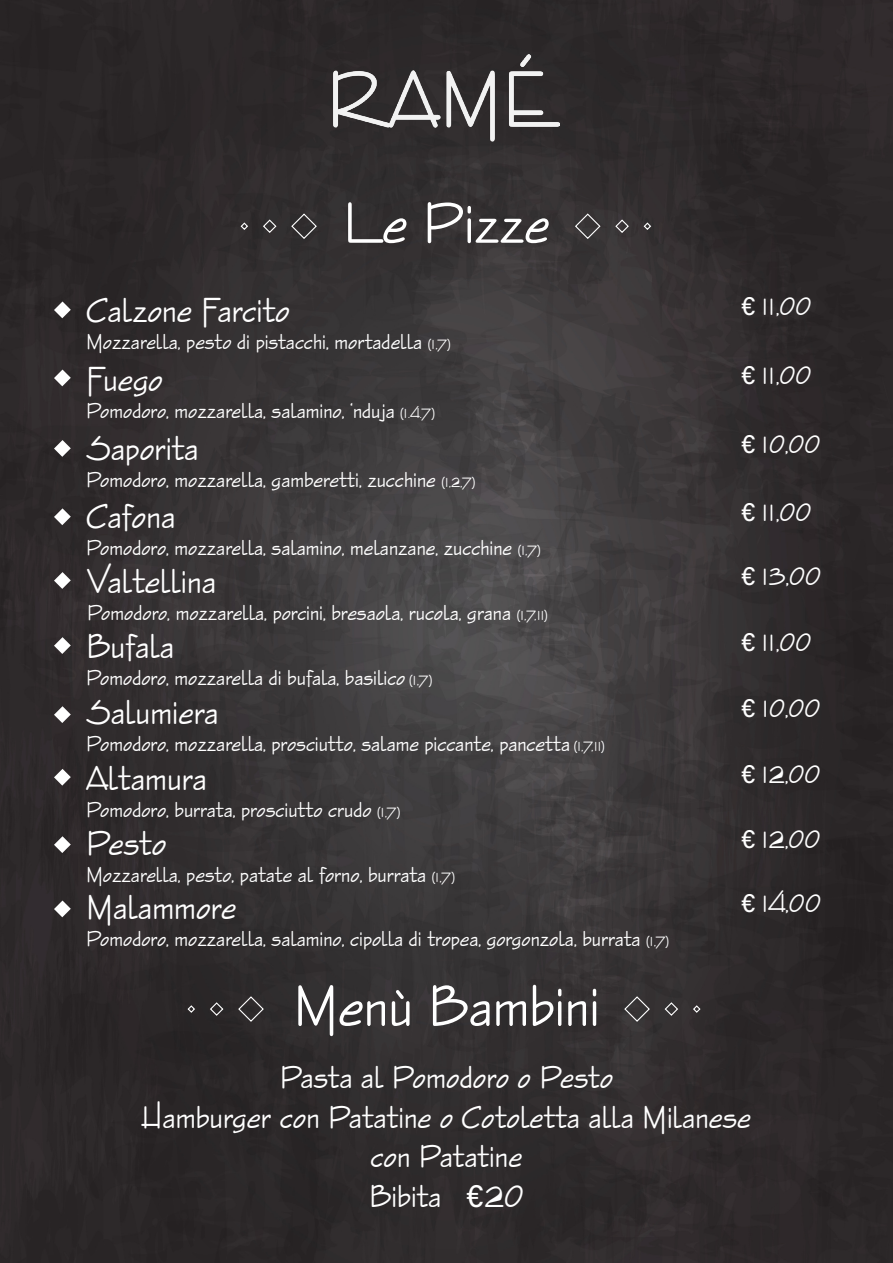
<style>
.page{position:relative;width:893px;height:1263px;background:#fff}
.page>*{position:absolute;margin:0;border:0;box-sizing:border-box;transform-origin:0 0}
.t1{font:60px "Enviro";color:#fff}
.t2{font:36px "Enviro";color:#fff}
.t3{font:33px "Enviro";color:#fff}
.t4{font:27px "Enviro";letter-spacing:.015em;color:#fff}
.t5{font:22.5px "Enviro";color:#fff}
.s1{font-size:15px}
.s2{font-family:"Acumin Variable Concept"}
</style>
<div class="page">
<img style="left:0;top:0;width:893px;height:1263px">
<svg style="left:54px;top:301px;width:17px;height:17px"></svg>
<svg style="left:54px;top:369px;width:17px;height:17px"></svg>
<svg style="left:54px;top:769px;width:17px;height:17px"></svg>
<svg style="left:54px;top:836px;width:17px;height:17px"></svg>
<svg style="left:54px;top:900px;width:17px;height:17px"></svg>
<svg style="left:237px;top:995px;width:28px;height:28px"></svg>
<svg style="left:209px;top:1001px;width:15px;height:16px"></svg>
<svg style="left:187px;top:1004px;width:9px;height:10px"></svg>
<svg style="left:623px;top:995px;width:28px;height:28px"></svg>
<svg style="left:664px;top:1001px;width:15px;height:16px"></svg>
<svg style="left:692px;top:1004px;width:9px;height:10px"></svg>
<img style="left:333px;top:54px;width:226px;height:105px">
<svg style="left:290px;top:213px;width:28px;height:27px"></svg>
<svg style="left:262px;top:219px;width:15px;height:15px"></svg>
<svg style="left:240px;top:222px;width:9px;height:9px"></svg>
<svg style="left:574px;top:213px;width:27px;height:27px"></svg>
<svg style="left:614px;top:219px;width:16px;height:15px"></svg>
<svg style="left:643px;top:222px;width:9px;height:9px"></svg>
<svg style="left:54px;top:440px;width:17px;height:17px"></svg>
<svg style="left:54px;top:508px;width:17px;height:17px"></svg>
<svg style="left:54px;top:572px;width:17px;height:17px"></svg>
<svg style="left:54px;top:637px;width:17px;height:17px"></svg>
<svg style="left:54px;top:706px;width:17px;height:17px"></svg>
<p class="t1" style="left:343px;top:191px;width:208px">Le Pizze</p>
<p class="t2" style="left:86px;top:291px;width:205px">Calzone Farcito</p>
<p class="t5" style="left:86px;top:329px;width:366px">Mozzarella, pesto di pistacchi, mortadella <span class="s1">(1,7)</span></p>
<p class="t2" style="left:86px;top:359px;width:78px">Fuego</p>
<p class="t5" style="left:86px;top:398px;width:350px">Pomodoro, mozzarella, salamino, ‘nduja <span class="s1">(1.4.7)</span></p>
<p class="t2" style="left:86px;top:428px;width:114px">Saporita</p>
<p class="t5" style="left:86px;top:467px;width:391px">Pomodoro, mozzarella, gamberetti, zucchine <span class="s1">(1,2,7)</span></p>
<p class="t2" style="left:86px;top:496px;width:91px">Cafona</p>
<p class="t5" style="left:86px;top:535px;width:456px">Pomodoro, mozzarella, salamino, melanzane, zucchine <span class="s1">(1,7)</span></p>
<p class="t2" style="left:87px;top:561px;width:131px">Valtellina</p>
<p class="t5" style="left:87px;top:600px;width:462px">Pomodoro, mozzarella, porcini, bresaola, rucola, grana <span class="s1">(1,7,11)</span></p>
<p class="t2" style="left:86px;top:626px;width:90px">Bufala</p>
<p class="t5" style="left:86px;top:665px;width:348px">Pomodoro, mozzarella di bufala, basilico <span class="s1">(1,7)</span></p>
<p class="t2" style="left:86px;top:693px;width:134px">Salumiera</p>
<p class="t5" style="left:86px;top:732px;width:520px">Pomodoro, mozzarella, prosciutto, salame piccante, pancetta <span class="s1">(1,7,11)</span></p>
<p class="t2" style="left:86px;top:759px;width:122px">Altamura</p>
<p class="t5" style="left:86px;top:797px;width:316px">Pomodoro, burrata, prosciutto crudo <span class="s1">(1,7)</span></p>
<p class="t2" style="left:86px;top:824px;width:82px">Pesto</p>
<p class="t5" style="left:86px;top:863px;width:370px">Mozzarella, pesto, patate al forno, burrata <span class="s1">(1,7)</span></p>
<p class="t2" style="left:86px;top:888px;width:152px">Malammore</p>
<p class="t5" style="left:86px;top:926px;width:585px">Pomodoro, mozzarella, salamino, cipolla di tropea, gorgonzola, burrata <span class="s1">(1,7)</span></p>
<p class="t1" style="left:293px;top:973px;width:308px">Menù Bambini</p>
<p class="t4" style="left:741px;top:291px;width:72px"><span class="s2">€</span> 11,00</p>
<p class="t4" style="left:741px;top:360px;width:72px"><span class="s2">€</span> 11,00</p>
<p class="t4" style="left:741px;top:429px;width:81px"><span class="s2">€</span> 10,00</p>
<p class="t4" style="left:741px;top:497px;width:72px"><span class="s2">€</span> 11,00</p>
<p class="t4" style="left:741px;top:562px;width:81px"><span class="s2">€</span> 13,00</p>
<p class="t4" style="left:741px;top:627px;width:72px"><span class="s2">€</span> 11,00</p>
<p class="t4" style="left:741px;top:694px;width:81px"><span class="s2">€</span> 10,00</p>
<p class="t4" style="left:741px;top:759px;width:81px"><span class="s2">€</span> 12,00</p>
<p class="t4" style="left:741px;top:825px;width:81px"><span class="s2">€</span> 12,00</p>
<p class="t4" style="left:741px;top:888px;width:81px"><span class="s2">€</span> 14,00</p>
<p class="t3" style="left:280px;top:1059px;width:335px">Pasta al Pomodoro o Pesto</p>
<p class="t3" style="left:142px;top:1099px;width:611px">Hamburger con Patatine o Cotoletta alla Milanese</p>
<p class="t3" style="left:370px;top:1138px;width:153px">con Patatine</p>
<p class="t3" style="left:369px;top:1178px;width:156px">Bibita <span class="s2">€</span>20</p>
</div>
